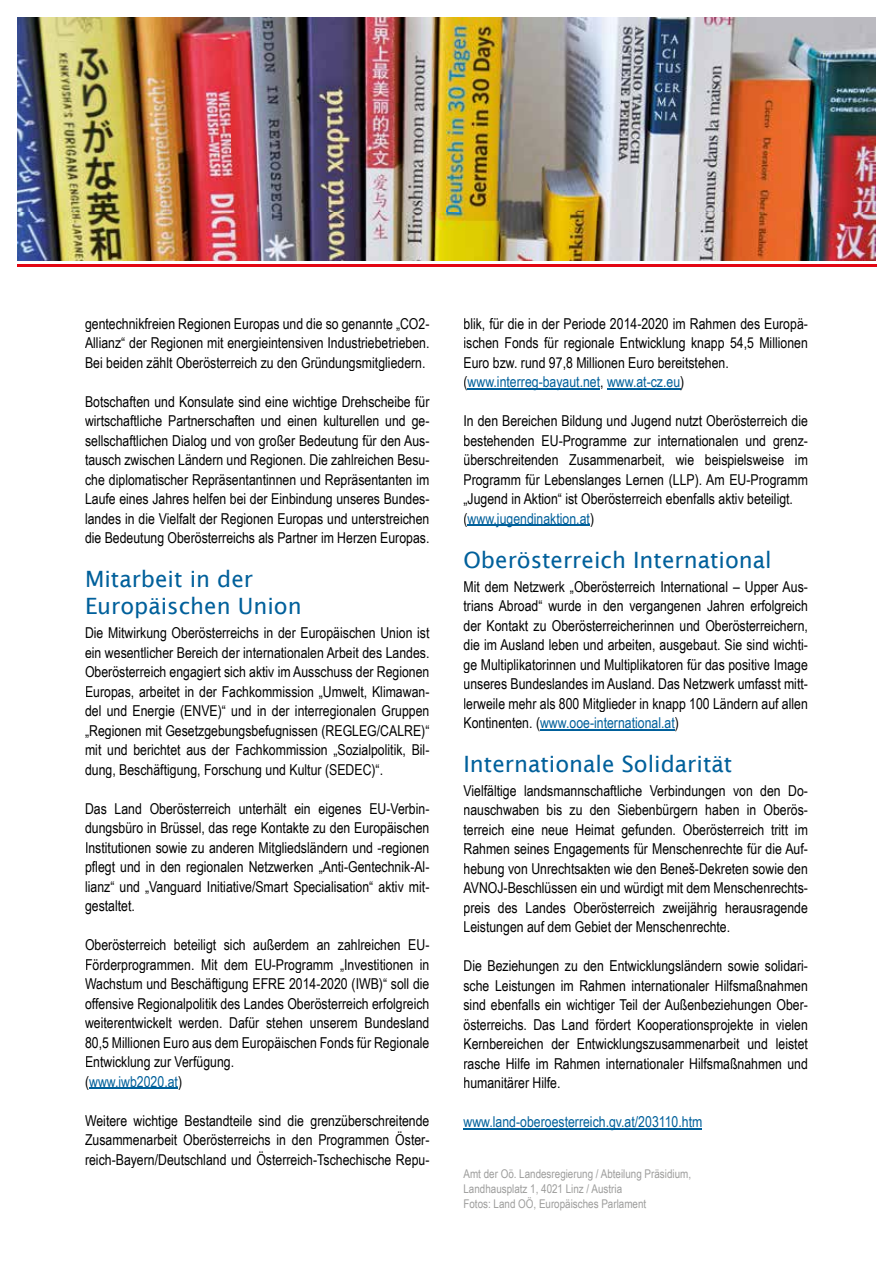
<style>
.page{position:relative;width:893px;height:1263px;background:#fff}
.page>*{position:absolute;margin:0;border:0;box-sizing:border-box;transform-origin:0 0}
.t1{font:22.5px/27px "Lucida Sans";color:#00609b}
.t2{font:15px/19.5px "Arial Narrow";color:#000;text-align:justify}
.t3{font:15px "Arial Narrow";color:#00609b}
.t4{font:12px/15px "Arial Narrow";color:#9d9d9c}
.s1{color:#00609b}
</style>
<div class="page">
<img style="left:17px;top:17px;width:859px;height:244px">
<hr style="left:17px;top:264px;width:859px;height:2px;background:#e30613">
<hr style="left:89px;top:1088px;width:89px;height:1px;background:#00609b">
<hr style="left:468px;top:388px;width:132px;height:1px;background:#00609b">
<hr style="left:607px;top:388px;width:73px;height:1px;background:#00609b">
<hr style="left:468px;top:525px;width:122px;height:1px;background:#00609b">
<hr style="left:540px;top:729px;width:135px;height:1px;background:#00609b">
<hr style="left:463px;top:1128px;width:239px;height:1px;background:#00609b">
<p class="t2" style="left:85px;top:313px;width:346px">gentechnikfreien Regionen Europas und die so genannte „CO2- Allianz“ der Regionen mit energieintensiven Industriebetrieben.<br>Bei beiden zählt Oberösterreich zu den Gründungsmitgliedern.</p>
<p class="t2" style="left:85px;top:391px;width:346px">Botschaften und Konsulate sind eine wichtige Drehscheibe für wirtschaftliche Partnerschaften und einen kulturellen und ge&shy;sellschaftlichen Dialog und von großer Bedeutung für den Aus&shy;tausch zwischen Ländern und Regionen. Die zahlreichen Besu&shy;che diplomatischer Repräsentantinnen und Repräsentanten im Laufe eines Jahres helfen bei der Einbindung unseres Bundes&shy;landes in die Vielfalt der Regionen Europas und unterstreichen die Bedeutung Oberösterreichs als Partner im Herzen Europas.</p>
<h1 class="t1" style="left:85px;top:566px;width:218px">Mitarbeit in der<br>Europäischen Union</h1>
<p class="t2" style="left:85px;top:622px;width:346px">Die Mitwirkung Oberösterreichs in der Europäischen Union ist ein wesentlicher Bereich der internationalen Arbeit des Landes.<br>Oberösterreich engagiert sich aktiv im Ausschuss der Regionen Europas, arbeitet in der Fachkommission „Umwelt, Klimawan&shy;del und Energie (ENVE)“ und in der interregionalen Gruppen „Regionen mit Gesetzgebungsbefugnissen (REGLEG/CALRE)“ mit und berichtet aus der Fachkommission „Sozialpolitik, Bil&shy;dung, Beschäftigung, Forschung und Kultur (SEDEC)“.</p>
<p class="t2" style="left:85px;top:798px;width:346px">Das Land Oberösterreich unterhält ein eigenes EU-Verbin&shy;dungsbüro in Brüssel, das rege Kontakte zu den Europäischen Institutionen sowie zu anderen Mitgliedsländern und -regionen pflegt und in den regionalen Netzwerken „Anti-Gentechnik-Al&shy;lianz“ und „Vanguard Initiative/Smart Specialisation“ aktiv mit&shy;gestaltet.</p>
<p class="t2" style="left:85px;top:934px;width:346px;text-align:left">Oberösterreich beteiligt sich außerdem an zahlreichen EU-Förderprogrammen. Mit dem EU-Programm „Investitionen in Wachstum und Beschäftigung EFRE 2014-2020 (IWB)“ soll die offensive Regionalpolitik des Landes Oberösterreich erfolgreich weiterentwickelt werden. Dafür stehen unserem Bundesland 80,5 Millionen Euro aus dem Europäischen Fonds für Regionale Entwicklung zur Verfügung.<br>(<span class="s1">www.iwb2020.at</span>)</p>
<p class="t2" style="left:85px;top:1110px;width:346px">Weitere wichtige Bestandteile sind die grenzüberschreitende Zusammenarbeit Oberösterreichs in den Programmen Öster&shy;reich-Bayern/Deutschland und Österreich-Tschechische Repu-</p>
<p class="t2" style="left:463px;top:313px;width:346px;text-align:left">blik, für die in der Periode 2014-2020 im Rahmen des Europä&shy;ischen Fonds für regionale Entwicklung knapp 54,5 Millionen Euro bzw. rund 97,8 Millionen Euro bereitstehen. (<span class="s1">www.interreg-bayaut.net</span>, <span class="s1">www.at-cz.eu</span>)</p>
<p class="t2" style="left:463px;top:411px;width:346px;text-align:left">In den Bereichen Bildung und Jugend nutzt Oberösterreich die bestehenden EU-Programme zur internationalen und grenz&shy;überschreitenden Zusammenarbeit, wie beispielsweise im Programm für Lebenslanges Lernen (LLP). Am EU-Programm „Jugend in Aktion“ ist Oberösterreich ebenfalls aktiv beteiligt. (<span class="s1">www.jugendinaktion.at</span>)</p>
<h1 class="t1" style="left:463px;top:546px;width:310px">Oberösterreich International</h1>
<p class="t2" style="left:463px;top:576px;width:346px">Mit dem Netzwerk „Oberösterreich International – Upper Aus&shy;trians Abroad“ wurde in den vergangenen Jahren erfolgreich der Kontakt zu Oberösterreicherinnen und Oberösterreichern, die im Ausland leben und arbeiten, ausgebaut. Sie sind wichti&shy;ge Multiplikatorinnen und Multiplikatoren für das positive Image unseres Bundeslandes im Ausland. Das Netzwerk umfasst mitt&shy;lerweile mehr als 800 Mitglieder in knapp 100 Ländern auf allen Kontinenten. (<span class="s1">www.ooe-international.at</span>)</p>
<h1 class="t1" style="left:463px;top:750px;width:270px">Internationale Solidarität</h1>
<p class="t2" style="left:463px;top:780px;width:346px">Vielfältige landsmannschaftliche Verbindungen von den Do&shy;nauschwaben bis zu den Siebenbürgern haben in Oberös&shy;terreich eine neue Heimat gefunden. Oberösterreich tritt im Rahmen seines Engagements für Menschenrechte für die Auf&shy;hebung von Unrechtsakten wie den Beneš-Dekreten sowie den AVNOJ-Beschlüssen ein und würdigt mit dem Menschenrechts&shy;preis des Landes Oberösterreich zweijährig herausragende Leistungen auf dem Gebiet der Menschenrechte.</p>
<p class="t2" style="left:463px;top:956px;width:346px">Die Beziehungen zu den Entwicklungsländern sowie solidari&shy;sche Leistungen im Rahmen internationaler Hilfsmaßnahmen sind ebenfalls ein wichtiger Teil der Außenbeziehungen Ober&shy;österreichs. Das Land fördert Kooperationsprojekte in vielen Kernbereichen der Entwicklungszusammenarbeit und leistet rasche Hilfe im Rahmen internationaler Hilfsmaßnahmen und humanitärer Hilfe.</p>
<p class="t3" style="left:463px;top:1111px;width:240px">www.land-oberoesterreich.gv.at/203110.htm</p>
<p class="t4" style="left:463px;top:1166px;width:229px">Amt der Oö. Landesregierung / Abteilung Präsidium,<br>Landhausplatz 1, 4021 Linz / Austria<br>Fotos: Land OÖ, Europäisches Parlament</p>
</div>
